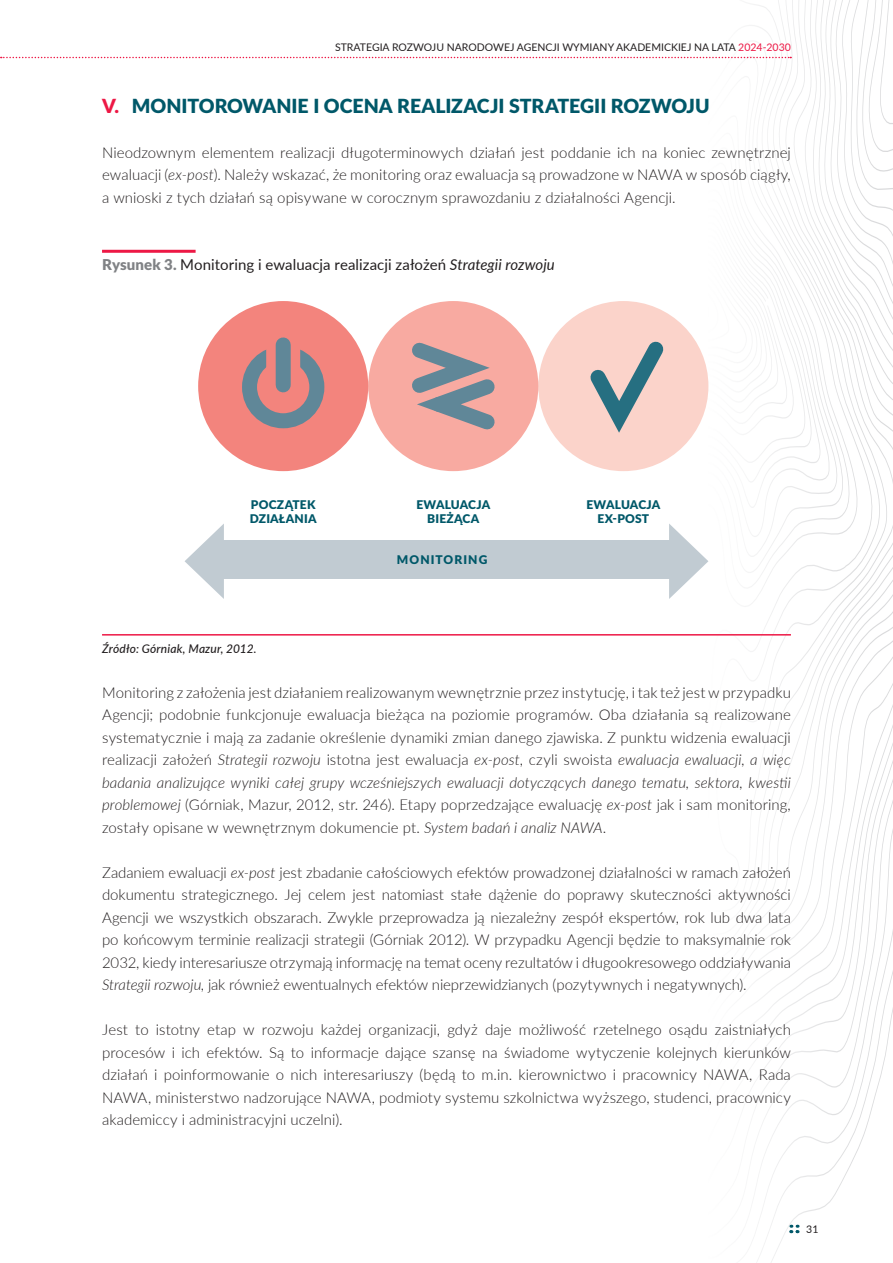
<style>
.page{position:relative;width:893px;height:1263px;background:#fff}
.page>*{position:absolute;margin:0;border:0;box-sizing:border-box;transform-origin:0 0}
.BODY{font:900 19.5px "Lato";color:#005869}
.BODY-2{font:300 15px/22.5px "Lato";color:#231f20;text-align:justify}
.t1{font:15px "Lato";letter-spacing:.005em;color:#231f20}
.t2{font:900 12px/13.5px "Lato";letter-spacing:.02em;color:#005869;text-align:center}
.BODY-3{font:italic 500 12px "Lato";letter-spacing:.015em;color:#231f20}
.t3{font:900 12px "Lato";letter-spacing:.09em;color:#005869}
.t4{font:10.5px "Lato";color:#231f20}
.s1{color:#ed1845}
.s2{font-style:italic}
.s3{font-weight:900;color:#808285}
</style>
<div class="page">
<svg style="left:755px;top:0;width:123px;height:1003px"></svg>
<svg style="left:755px;top:0;width:107px;height:978px"></svg>
<svg style="left:753px;top:0;width:98px;height:953px"></svg>
<svg style="left:753px;top:0;width:86px;height:933px"></svg>
<svg style="left:753px;top:0;width:77px;height:921px"></svg>
<svg style="left:753px;top:0;width:70px;height:910px"></svg>
<svg style="left:753px;top:0;width:62px;height:899px"></svg>
<svg style="left:753px;top:0;width:56px;height:895px"></svg>
<svg style="left:753px;top:305px;width:46px;height:563px"></svg>
<svg style="left:753px;top:147px;width:36px;height:711px"></svg>
<svg style="left:753px;top:147px;width:28px;height:703px"></svg>
<svg style="left:753px;top:152px;width:20px;height:692px"></svg>
<svg style="left:753px;top:172px;width:17px;height:675px"></svg>
<svg style="left:753px;top:208px;width:10px;height:624px"></svg>
<svg style="left:750px;top:251px;width:7px;height:585px"></svg>
<svg style="left:748px;top:256px;width:6px;height:441px"></svg>
<svg style="left:1px;top:0;width:790px;height:147px"></svg>
<svg style="left:789px;top:1225px;width:10px;height:8px"></svg>
<hr style="left:102px;top:250px;width:94px;height:3px;background:#ed1845">
<hr style="left:102px;top:634px;width:689px;height:1px;background:#ed1845">
<div style="left:221px;top:540px;width:458px;height:39px;background:#c1cbd2"></div>
<svg style="left:185px;top:524px;width:39px;height:75px"></svg>
<div style="left:198px;top:301px;width:170px;height:170px;background:#f3847d;border-radius:50%"></div>
<div style="left:242px;top:346px;width:82px;height:82px;border:15px solid #608798;border-radius:50%"></div>
<div style="left:266px;top:345px;width:34px;height:24px;background:#f3847d"></div>
<div style="left:276px;top:345px;width:15px;height:40px;background:#608798"></div>
<div style="left:368px;top:301px;width:170px;height:170px;background:#f8aaa1;border-radius:50%"></div>
<svg style="left:395px;top:301px;width:313px;height:298px"></svg>
<p class="t4" style="left:335px;top:40px;width:457px">STRATEGIA ROZWOJU NARODOWEJ AGENCJI WYMIANY AKADEMICKIEJ NA LATA <span class="s1">2024-2030</span></p>
<p class="BODY" style="left:102px;top:91px;width:609px"><span class="s1">V.</span> MONITOROWANIE I OCENA REALIZACJI STRATEGII ROZWOJU</p>
<p class="BODY-2" style="left:102px;top:140px;width:690px">Nieodzownym elementem realizacji długoterminowych działań jest poddanie ich na koniec zewnętrznej ewaluacji (<span class="s2">ex-post</span>). Należy wskazać, że monitoring oraz ewaluacja są prowadzone w NAWA w sposób ciągły, a wnioski z tych działań są opisywane w corocznym sprawozdaniu z działalności Agencji.</p>
<p class="t1" style="left:102px;top:254px;width:454px"><span class="s3">Rysunek 3.</span> Monitoring i ewaluacja realizacji założeń <span class="s2">Strategii rozwoju</span></p>
<p class="t2" style="left:250px;top:497px;width:68px;text-align:left">POCZĄTEK<br>DZIAŁANIA</p>
<p class="t2" style="left:416px;top:497px;width:75px">EWALUACJA<br>BIEŻĄCA</p>
<p class="t2" style="left:586px;top:497px;width:75px">EWALUACJA<br>EX-POST</p>
<p class="t3" style="left:397px;top:551px;width:92px">MONITORING</p>
<p class="BODY-3" style="left:102px;top:640px;width:156px">Źródło: Górniak, Mazur, 2012.</p>
<p class="BODY-2" style="left:102px;top:680px;width:690px">Monitoring z założenia jest działaniem realizowanym wewnętrznie przez instytucję, i tak też jest w przypadku Agencji; podobnie funkcjonuje ewaluacja bieżąca na poziomie programów. Oba działania są realizowane systematycznie i mają za zadanie określenie dynamiki zmian danego zjawiska. Z punktu widzenia ewaluacji realizacji założeń <span class="s2">Strategii rozwoju</span> istotna jest ewaluacja <span class="s2">ex-post</span>, czyli swoista <span class="s2">ewaluacja ewaluacji, a więc badania analizujące wyniki całej grupy wcześniejszych ewaluacji dotyczących danego tematu, sektora, kwestii problemowej</span> (Górniak, Mazur, 2012, str. 246). Etapy poprzedzające ewaluację <span class="s2">ex-post</span> jak i sam monitoring, zostały opisane w wewnętrznym dokumencie pt. <span class="s2">System badań i analiz NAWA</span>.</p>
<p class="BODY-2" style="left:102px;top:860px;width:690px">Zadaniem ewaluacji <span class="s2">ex-post</span> jest zbadanie całościowych efektów prowadzonej działalności w ramach założeń dokumentu strategicznego. Jej celem jest natomiast stałe dążenie do poprawy skuteczności aktywności Agencji we wszystkich obszarach. Zwykle przeprowadza ją niezależny zespół ekspertów, rok lub dwa lata po końcowym terminie realizacji strategii (Górniak 2012). W przypadku Agencji będzie to maksymalnie rok 2032, kiedy interesariusze otrzymają informację na temat oceny rezultatów i długookresowego oddziaływania <span class="s2">Strategii rozwoju</span>, jak również ewentualnych efektów nieprzewidzianych (pozytywnych i negatywnych).</p>
<p class="BODY-2" style="left:102px;top:1018px;width:690px">Jest to istotny etap w rozwoju każdej organizacji, gdyż daje możliwość rzetelnego osądu zaistniałych procesów i ich efektów. Są to informacje dające szansę na świadome wytyczenie kolejnych kierunków działań i poinformowanie o nich interesariuszy (będą to m.in. kierownictwo i pracownicy NAWA, Rada NAWA, ministerstwo nadzorujące NAWA, podmioty systemu szkolnictwa wyższego, studenci, pracownicy akademiccy i administracyjni uczelni).</p>
<p class="t4" style="left:806px;top:1222px;width:14px">31</p>
</div>
